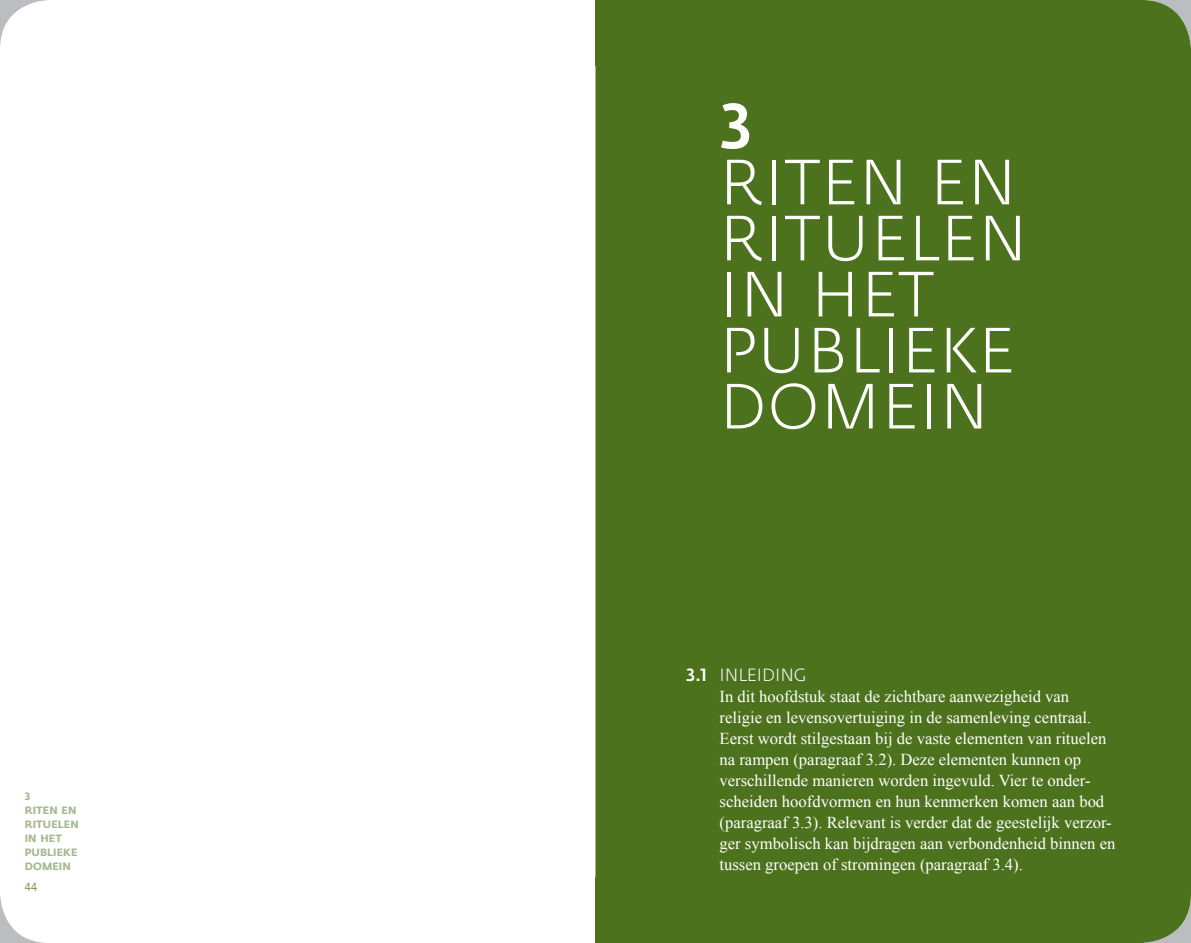
<style>
.page{position:relative;width:1191px;height:943px;background:#fff}
.page>*{position:absolute;margin:0;border:0;box-sizing:border-box;transform-origin:0 0}
.t1{font:300 63px/56px "Fedra Sans";letter-spacing:.025em;color:#fff}
.t2{font:500 63px "Fedra Sans";color:#fff}
.t3{font:300 17.5px "Fedra Sans";color:#fff}
.t4{font:500 17.5px "Fedra Sans";color:#fff}
.t5{font:16.62px/21px "Times New Roman";color:#fff}
.t6{font:300 11.38px "Fedra Sans";color:#4c721d}
.t7{font:700 10.5px/14px "Fedra Sans";letter-spacing:.005em;color:#a5b88e}
</style>
<div class="page">
<div style="left:595px;top:0;width:596px;height:943px;background:#4c721d;border-radius:50px"></div>
<div style="left:595px;top:0;width:51px;height:65px;background:#4c721d"></div>
<div style="left:595px;top:877px;width:51px;height:66px;background:#4c721d"></div>
<p class="t7" style="left:25px;top:789px;width:55px">3<br>RITEN EN<br>RITUELEN<br>IN HET<br>PUBLIEKE<br>DOM EIN</p>
<p class="t6" style="left:25px;top:880px;width:14px">44</p>
<h1 class="t2" style="left:719px;top:90px;width:34px">3</h1>
<h1 class="t1" style="left:719px;top:156px;width:309px">RITEN EN<br>RITUELEN<br>IN HET<br>PUBLIEKE<br>DOMEIN</h1>
<p class="t4" style="left:686px;top:664px;width:22px">3.1</p>
<p class="t3" style="left:719px;top:665px;width:88px">INLEIDING</p>
<p class="t5" style="left:719px;top:685px;width:397px">In dit hoofdstuk staat de zichtbare aanwezigheid van religie en levensovertuiging in de samenleving centraal.<br>Eerst wordt stilgestaan bij de vaste elementen van rituelen na rampen (paragraaf 3.2). Deze elementen kunnen op verschillende manieren worden ingevuld. Vier te onder&shy;scheiden hoofdvormen en hun kenmerken komen aan bod (paragraaf 3.3). Relevant is verder dat de geestelijk verzor&shy;ger symbolisch kan bijdragen aan verbondenheid binnen en tussen groepen of stromingen (paragraaf 3.4).</p>
</div>
